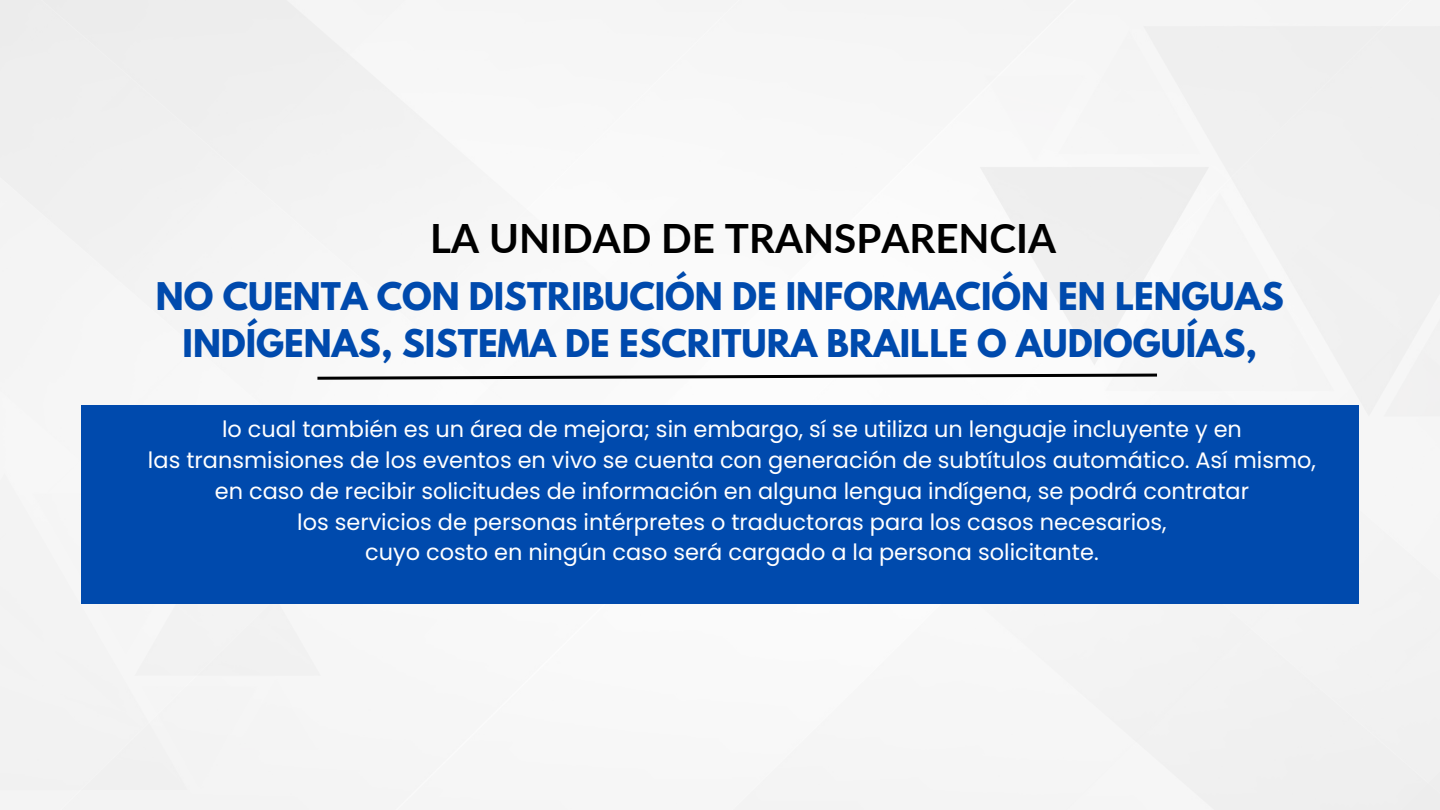
<style>
.page{position:relative;width:1440px;height:810px;background:#f5f5f5}
.page>*{position:absolute;margin:0;border:0;box-sizing:border-box;transform-origin:0 0}
.t1{font:700 40.4px "Lato";color:#000}
.t2{font:700 33.8px/47.2px "League Spartan";color:#004aad;text-align:center}
.t3{font:22.4px "Poppins";color:#fff}
</style>
<div class="page">
<div style="left:81px;top:405px;width:1278px;height:198px;background:#004aad"></div>
<svg style="left:314px;top:372px;width:846px;height:9px"></svg>
<p class="t1" style="left:430px;top:213px;width:627px">LA UNIDAD DE TRANSPARENCIA</p>
<p class="t2" style="left:156px;top:277px;width:1130px">NO CUENTA CON DISTRIBUCIÓN DE INFORMACIÓN EN LENGUAS<br>INDÍGENAS, SISTEMA DE ESCRITURA BRAILLE O AUDIOGUÍAS,</p>
<p class="t3" style="left:222px;top:414px;width:1021px">lo cual también es un área de mejora; sin embargo, sí se utiliza un lenguaje incluyente y en</p>
<p class="t3" style="left:148px;top:444px;width:1169px">las transmisiones de los eventos en vivo se cuenta con generación de subtítulos automático. Así mismo,</p>
<p class="t3" style="left:215px;top:475px;width:1036px">en caso de recibir solicitudes de información en alguna lengua indígena, se podrá contratar</p>
<p class="t3" style="left:297px;top:506px;width:871px">los servicios de personas intérpretes o traductoras para los casos necesarios,</p>
<p class="t3" style="left:365px;top:537px;width:735px">cuyo costo en ningún caso será cargado a la persona solicitante.</p>
</div>
